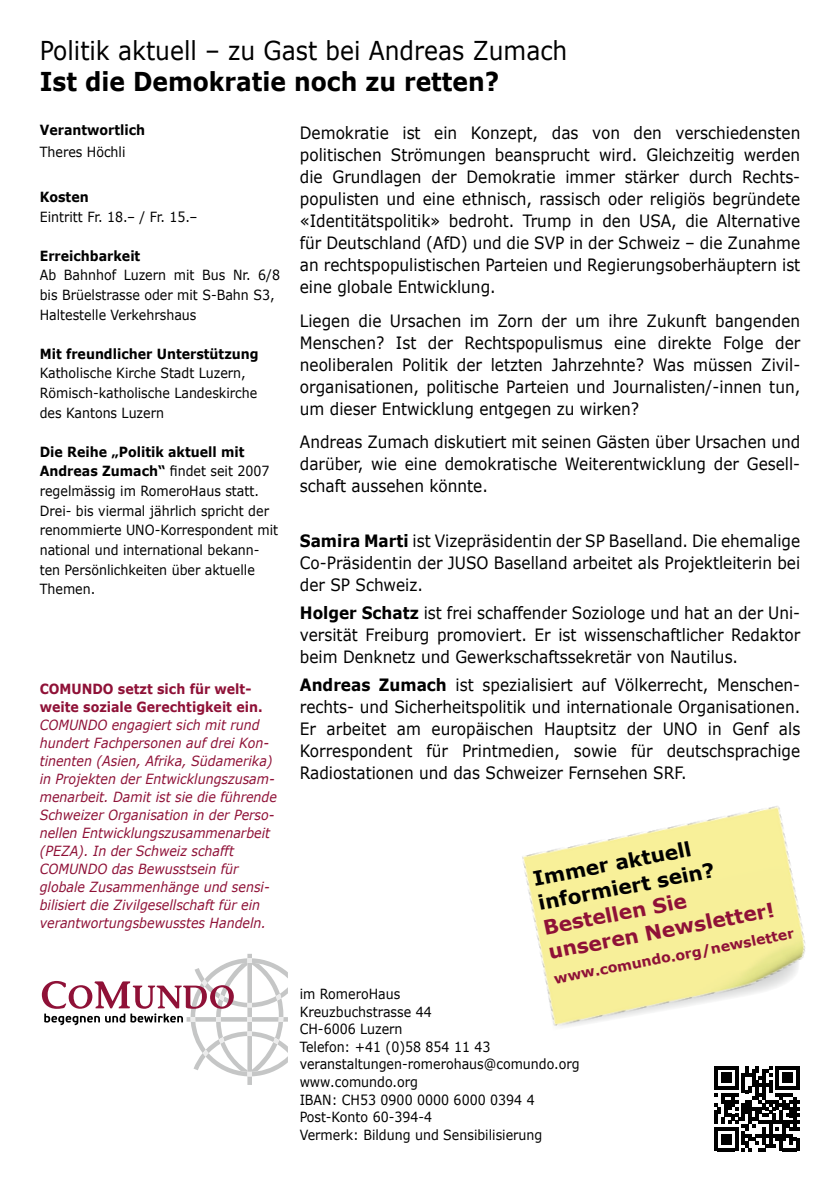
<style>
.page{position:relative;width:840px;height:1191px;background:#fff}
.page>*{position:absolute;margin:0;border:0;box-sizing:border-box;transform-origin:0 0}
.t1{font:26px "Verdana";color:#000;scale:.9 1}
.t2{font:700 26px "Verdana";color:#000;scale:.9 1}
.t3{font:700 20px/25.2px "Verdana";color:#8f1137}
.t4{font:700 20px/25px "Verdana";color:#000}
.t5{font:17px/22px "Verdana";color:#000;text-align:justify;scale:.9 1}
.t6{font:14px/19.6px "Verdana";color:#000;scale:.9 1}
.t7{font:italic 14px/18px "Verdana";color:#8f1137;scale:.9 1}
.t8{font:700 14px "Verdana";color:#000;scale:.9 1}
.t9{font:700 14px/18px "Verdana";color:#8f1137;scale:.9 1}
.t10{font:700 14px "Verdana";color:#8f1137}
.s1{font-weight:700}
</style>
<div class="page">
<img style="left:522px;top:806px;width:283px;height:271px">
<svg style="left:42px;top:953px;width:246px;height:132px"></svg>
<svg style="left:714px;top:1066px;width:85px;height:85px"></svg>
<h1 class="t1" style="left:40px;top:32px;width:587px">Politik aktuell – zu Gast bei Andreas Zumach</h1>
<h1 class="t2" style="left:40px;top:63px;width:512px">Ist die Demokratie noch zu retten?</h1>
<p class="t8" style="left:40px;top:120px;width:119px">Verantwortlich</p>
<p class="t6" style="left:40px;top:142px;width:97px">Theres Höchli</p>
<p class="t8" style="left:40px;top:187px;width:56px">Kosten</p>
<p class="t6" style="left:40px;top:206px;width:177px">Eintritt Fr. 18.– / Fr. 15.–</p>
<p class="t8" style="left:40px;top:246px;width:113px">Erreichbarkeit</p>
<p class="t6" style="left:40px;top:265px;width:268px">Ab Bahnhof Luzern mit Bus Nr. 6/8 bis Brüelstrasse oder mit S-Bahn S3,<br>Haltestelle Verkehrshaus</p>
<p class="t8" style="left:40px;top:344px;width:245px">Mit freundlicher Unterstützung</p>
<p class="t6" style="left:40px;top:363px;width:243px">Katholische Kirche Stadt Luzern,<br>Römisch-katholische Landeskirche des Kantons Luzern</p>
<p class="t6" style="left:40px;top:442px;width:266px"><span class="s1">Die Reihe „Politik aktuell mit<br>Andreas Zumach“</span> findet seit 2007 regelmässig im RomeroHaus statt.<br>Drei- bis viermal jährlich spricht der renommierte UNO-Korrespondent mit national und international bekann&shy;ten Persönlichkeiten über aktuelle<br>Themen.</p>
<p class="t9" style="left:40px;top:679px;width:249px">COMUNDO setzt sich für welt&shy;weite soziale Gerechtigkeit ein.</p>
<p class="t7" style="left:40px;top:716px;width:265px">COMUNDO engagiert sich mit rund hundert Fachpersonen auf drei Kon&shy;tinenten (Asien, Afrika, Südamerika) in Projekten der Entwicklungszusam&shy;menarbeit. Damit ist sie die führende Schweizer Organisation in der Perso&shy;nellen Entwicklungszusammenarbeit (PEZA). In der Schweiz schafft COMUNDO das Bewusstsein für globale Zusammenhänge und sensi&shy;bilisiert die Zivilgesellschaft für ein verantwortungsbewusstes Handeln.</p>
<p class="t5" style="left:300px;top:122px;width:557px">Demokratie ist ein Konzept, das von den verschiedensten politischen Strömungen beansprucht wird. Gleichzeitig werden die Grundlagen der Demokratie immer stärker durch Rechts&shy;populisten und eine ethnisch, rassisch oder religiös begründete «Identitätspolitik» bedroht. Trump in den USA, die Alternative für Deutschland (AfD) und die SVP in der Schweiz – die Zunahme an rechtspopulistischen Parteien und Regierungsoberhäuptern ist eine globale Entwicklung.</p>
<p class="t5" style="left:300px;top:309px;width:557px">Liegen die Ursachen im Zorn der um ihre Zukunft bangenden Menschen? Ist der Rechtspopulismus eine direkte Folge der neoliberalen Politik der letzten Jahrzehnte? Was müssen Zivil&shy;organisationen, politische Parteien und Journalisten/-innen tun, um dieser Entwicklung entgegen zu wirken?</p>
<p class="t5" style="left:300px;top:430px;width:557px">Andreas Zumach diskutiert mit seinen Gästen über Ursachen und darüber, wie eine demokratische Weiterentwicklung der Gesell&shy;schaft aussehen könnte.</p>
<p class="t5" style="left:300px;top:530px;width:557px"><span class="s1">Samira Marti</span> ist Vizepräsidentin der SP Baselland. Die ehemalige Co-Präsidentin der JUSO Baselland arbeitet als Projektleiterin bei der SP Schweiz.</p>
<p class="t5" style="left:300px;top:601px;width:557px"><span class="s1">Holger Schatz</span> ist frei schaffender Soziologe und hat an der Uni&shy;versität Freiburg promoviert. Er ist wissenschaftlicher Redaktor beim Denknetz und Gewerkschaftssekretär von Nautilus.</p>
<p class="t5" style="left:300px;top:673px;width:557px"><span class="s1">Andreas Zumach</span> ist spezialisiert auf Völkerrecht, Menschen&shy;rechts- und Sicherheitspolitik und internationale Organisationen.<br>Er arbeitet am europäischen Hauptsitz der UNO in Genf als Korrespondent für Printmedien, sowie für deutschsprachige Radiostationen und das Schweizer Fernsehen SRF.</p>
<p class="t4" style="left:531px;top:866px;width:181px;rotate:-11deg">Immer aktuell informiert sein?</p>
<p class="t3" style="left:541px;top:915px;width:231px;rotate:-11deg">Bestellen Sie unseren Newsletter!</p>
<p class="t10" style="left:552px;top:969px;width:245px;rotate:-11deg">www.comundo.org/newsletter</p>
<p class="t6" style="left:299px;top:985px;width:312px;line-height:17.6px">im RomeroHaus<br>Kreuzbuchstrasse 44<br>CH-6006 Luzern<br>Telefon: +41 (0)58 854 11 43 veranstaltungen-romerohaus@comundo.org www.comundo.org<br>IBAN: CH53 0900 0000 6000 0394 4<br>Post-Konto 60-394-4<br>Vermerk: Bildung und Sensibilisierung</p>
</div>
